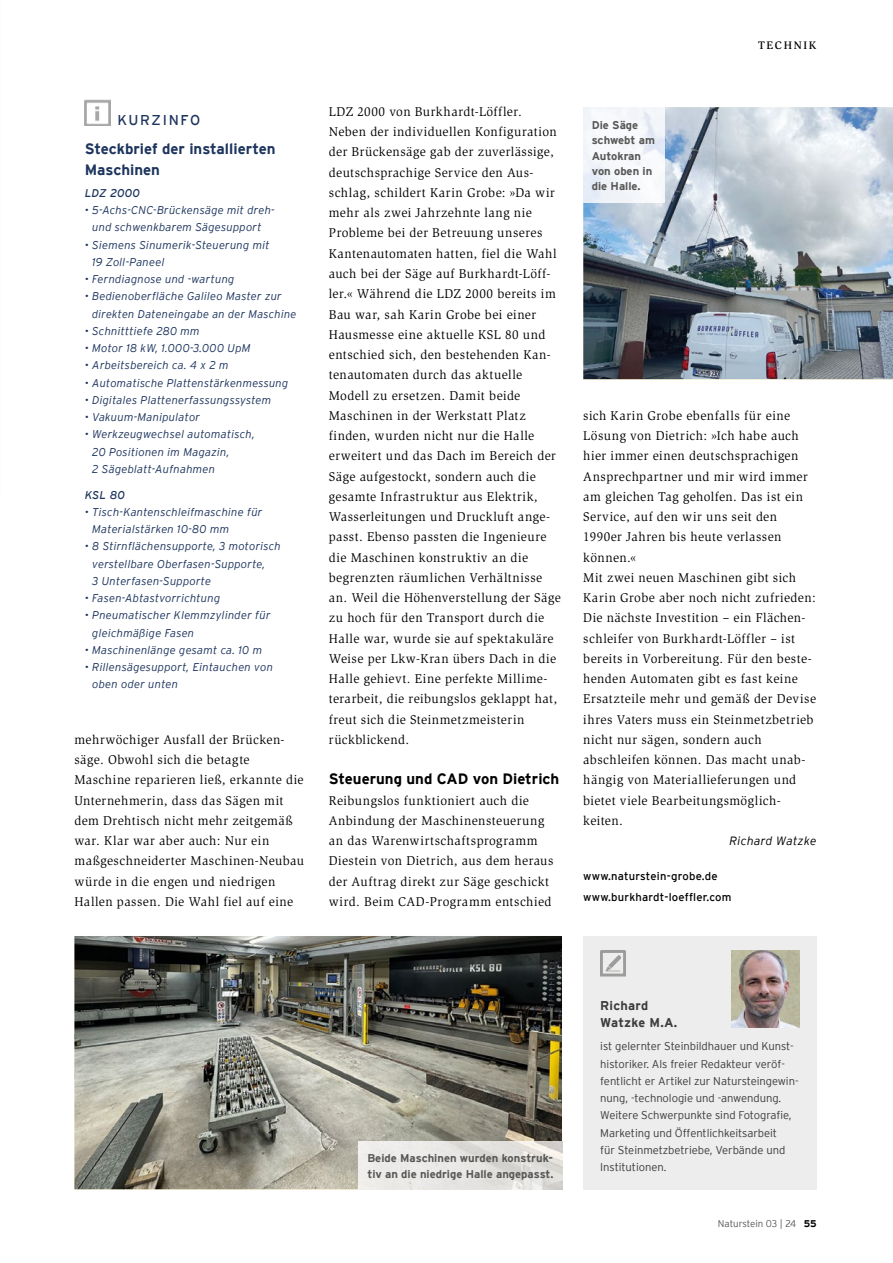
<style>
.page{position:relative;width:893px;height:1263px;background:#fff}
.page>*{position:absolute;margin:0;border:0;box-sizing:border-box;transform-origin:0 0}
.t1{font:700 15px/21px "Interstate";color:#1e355e}
.t2{font:700 15px "Interstate";color:#000}
.t3{font:14.25px "Interstate";letter-spacing:.12em;color:#1e355e}
.t4{font:13.05px/20.2px "Slimbach Std";letter-spacing:.035em;color:#000}
.t5{font:700 12.75px/17.2px "Interstate";letter-spacing:.02em;color:#3c3c3b}
.t6{font:italic 300 12px "Interstate";letter-spacing:.03em;color:#000}
.t7{font:italic 300 11.25px/17.2px "Interstate";letter-spacing:.02em;color:#1e355e}
.t8{font:300 11.25px/17.2px "Interstate";letter-spacing:-.005em;color:#3c3c3b}
.t9{font:700 11.25px/15.5px "Interstate";color:#575756}
.t10{font:11.25px/20.2px "Interstate";letter-spacing:.02em;color:#000}
.t11{font:italic 11.25px "Interstate";letter-spacing:.02em;color:#1e355e}
.t12{font:500 11.25px "Slimbach Std";letter-spacing:.15em;color:#000}
.t13{font:300 9.75px "Interstate";letter-spacing:-.01em;color:#575756}
.s1{font-weight:700;color:#000}
</style>
<div class="page">
<img style="left:85px;top:100px;width:25px;height:25px">
<div style="left:583px;top:936px;width:233px;height:254px;background:#ededed"></div>
<img style="left:600px;top:951px;width:26px;height:25px">
<img style="left:731px;top:951px;width:68px;height:76px">
<img style="left:583px;top:107px;width:310px;height:272px">
<img style="left:74px;top:936px;width:488px;height:253px">
<img style="left:583px;top:107px;width:82px;height:96px">
<img style="left:359px;top:1141px;width:203px;height:48px">
<p class="t3" style="left:117px;top:112px;width:84px">KURZINFO</p>
<p class="t1" style="left:85px;top:138px;width:192px">Steckbrief der installierten<br>Maschinen</p>
<p class="t11" style="left:85px;top:187px;width:57px">LDZ 2000</p>
<p class="t7" style="left:85px;top:201px;width:192px;text-align:center">• 5-Achs-CNC-Brückensäge mit dreh&shy;und schwenkbarem Sägesupport</p>
<p class="t7" style="left:92px;top:236px;width:179px;text-indent:-8px">• Siemens Sinumerik-Steuerung mit<br>19 Zoll-Paneel</p>
<p class="t7" style="left:85px;top:270px;width:151px">• Ferndiagnose und -wartung</p>
<p class="t7" style="left:92px;top:288px;width:206px;text-indent:-8px">• Bedienoberfläche Galileo Master zur direkten Dateneingabe an der Maschine</p>
<p class="t7" style="left:85px;top:322px;width:117px">• Schnitttiefe 280 mm</p>
<p class="t7" style="left:85px;top:339px;width:167px">• Motor 18 kW, 1.000-3.000 UpM</p>
<p class="t7" style="left:85px;top:357px;width:145px">• Arbeitsbereich ca. 4 x 2 m</p>
<p class="t7" style="left:85px;top:374px;width:205px">• Automatische Plattenstärkenmessung</p>
<p class="t7" style="left:85px;top:391px;width:188px">• Digitales Plattenerfassungssystem</p>
<p class="t7" style="left:85px;top:408px;width:117px">• Vakuum-Manipulator</p>
<p class="t7" style="left:92px;top:426px;width:164px;text-indent:-8px">• Werkzeugwechsel automatisch,<br>20 Positionen im Magazin,<br>2 Sägeblatt-Aufnahmen</p>
<p class="t11" style="left:85px;top:488px;width:42px">KSL 80</p>
<p class="t7" style="left:92px;top:503px;width:172px;text-indent:-8px">• Tisch-Kantenschleifmaschine für<br>Materialstärken 10-80 mm</p>
<p class="t7" style="left:92px;top:538px;width:190px;text-indent:-8px">• 8 Stirnflächensupporte, 3 motorisch verstellbare Oberfasen-Supporte,<br>3 Unterfasen-Supporte</p>
<p class="t7" style="left:85px;top:589px;width:137px">• Fasen-Abtastvorrichtung</p>
<p class="t7" style="left:92px;top:607px;width:180px;text-indent:-8px">• Pneumatischer Klemmzylinder für gleichmäßige Fasen</p>
<p class="t7" style="left:85px;top:641px;width:179px">• Maschinenlänge gesamt ca. 10 m</p>
<p class="t7" style="left:92px;top:658px;width:182px;text-indent:-8px">• Rillensägesupport, Eintauchen von oben oder unten</p>
<p class="t4" style="left:74px;top:729px;width:231px">mehrwöchiger Ausfall der Brücken&shy;säge. Obwohl sich die betagte Maschine reparieren ließ, erkannte die Unternehmerin, dass das Sägen mit dem Drehtisch nicht mehr zeitgemäß war. Klar war aber auch: Nur ein maßgeschneiderter Maschinen-Neubau würde in die engen und niedrigen Hallen passen. Die Wahl fiel auf eine</p>
<p class="t12" style="left:758px;top:38px;width:60px">TECHNIK</p>
<p class="t4" style="left:329px;top:102px;width:234px">LDZ 2000 von Burkhardt-Löffler.<br>Neben der individuellen Konfiguration der Brückensäge gab der zuverlässige, deutschsprachige Service den Aus&shy;schlag, schildert Karin Grobe: »Da wir mehr als zwei Jahrzehnte lang nie Probleme bei der Betreuung unseres Kantenautomaten hatten, fiel die Wahl auch bei der Säge auf Burkhardt-Löff&shy;ler.« Während die LDZ 2000 bereits im Bau war, sah Karin Grobe bei einer Hausmesse eine aktuelle KSL 80 und entschied sich, den bestehenden Kan&shy;tenautomaten durch das aktuelle Modell zu ersetzen. Damit beide Maschinen in der Werkstatt Platz finden, wurden nicht nur die Halle erweitert und das Dach im Bereich der Säge aufgestockt, sondern auch die gesamte Infrastruktur aus Elektrik, Wasserleitungen und Druckluft ange&shy;passt. Ebenso passten die Ingenieure die Maschinen konstruktiv an die begrenzten räumlichen Verhältnisse an. Weil die Höhenverstellung der Säge zu hoch für den Transport durch die Halle war, wurde sie auf spektakuläre Weise per Lkw-Kran übers Dach in die Halle gehievt. Eine perfekte Millime&shy;terarbeit, die reibungslos geklappt hat, freut sich die Steinmetzmeisterin rückblickend.</p>
<p class="t2" style="left:329px;top:771px;width:232px">Steuerung und CAD von Dietrich</p>
<p class="t4" style="left:329px;top:790px;width:226px">Reibungslos funktioniert auch die Anbindung der Maschinensteuerung an das Warenwirtschaftsprogramm Diestein von Dietrich, aus dem heraus der Auftrag direkt zur Säge geschickt wird. Beim CAD-Programm entschied</p>
<p class="t9" style="left:592px;top:117px;width:65px">Die Säge schwebt am<br>Autokran von oben in die Halle.</p>
<p class="t4" style="left:583px;top:405px;width:234px">sich Karin Grobe ebenfalls für eine Lösung von Dietrich: »Ich habe auch hier immer einen deutschsprachigen Ansprechpartner und mir wird immer am gleichen Tag geholfen. Das ist ein Service, auf den wir uns seit den 1990er Jahren bis heute verlassen können.«<br>Mit zwei neuen Maschinen gibt sich Karin Grobe aber noch nicht zufrieden:<br>Die nächste Investition – ein Flächen&shy;schleifer von Burkhardt-Löffler – ist bereits in Vorbereitung. Für den beste&shy;henden Automaten gibt es fast keine Ersatzteile mehr und gemäß der Devise ihres Vaters muss ein Steinmetzbetrieb nicht nur sägen, sondern auch abschleifen können. Das macht unab&shy;hängig von Materiallieferungen und bietet viele Bearbeitungsmöglich&shy;keiten.</p>
<p class="t6" style="left:729px;top:834px;width:89px">Richard Watzke</p>
<p class="t10" style="left:583px;top:866px;width:150px">www.naturstein-grobe.de www.burkhardt-loeffler.com</p>
<p class="t9" style="left:367px;top:1150px;width:188px">Beide Maschinen wurden konstruk&shy;tiv an die niedrige Halle angepasst.</p>
<p class="t5" style="left:600px;top:997px;width:79px">Richard<br>Watzke M.A.</p>
<p class="t8" style="left:600px;top:1038px;width:200px">ist gelernter Steinbildhauer und Kunst&shy;historiker. Als freier Redakteur veröf&shy;fentlicht er Artikel zur Natursteingewin&shy;nung, -technologie und -anwendung.<br>Weitere Schwerpunkte sind Fotografie, Marketing und Öffentlichkeitsarbeit<br>für Steinmetzbetriebe, Verbände und Institutionen.</p>
<p class="t13" style="left:718px;top:1218px;width:100px">Naturstein 03 | 24 <span class="s1">55</span></p>
</div>
